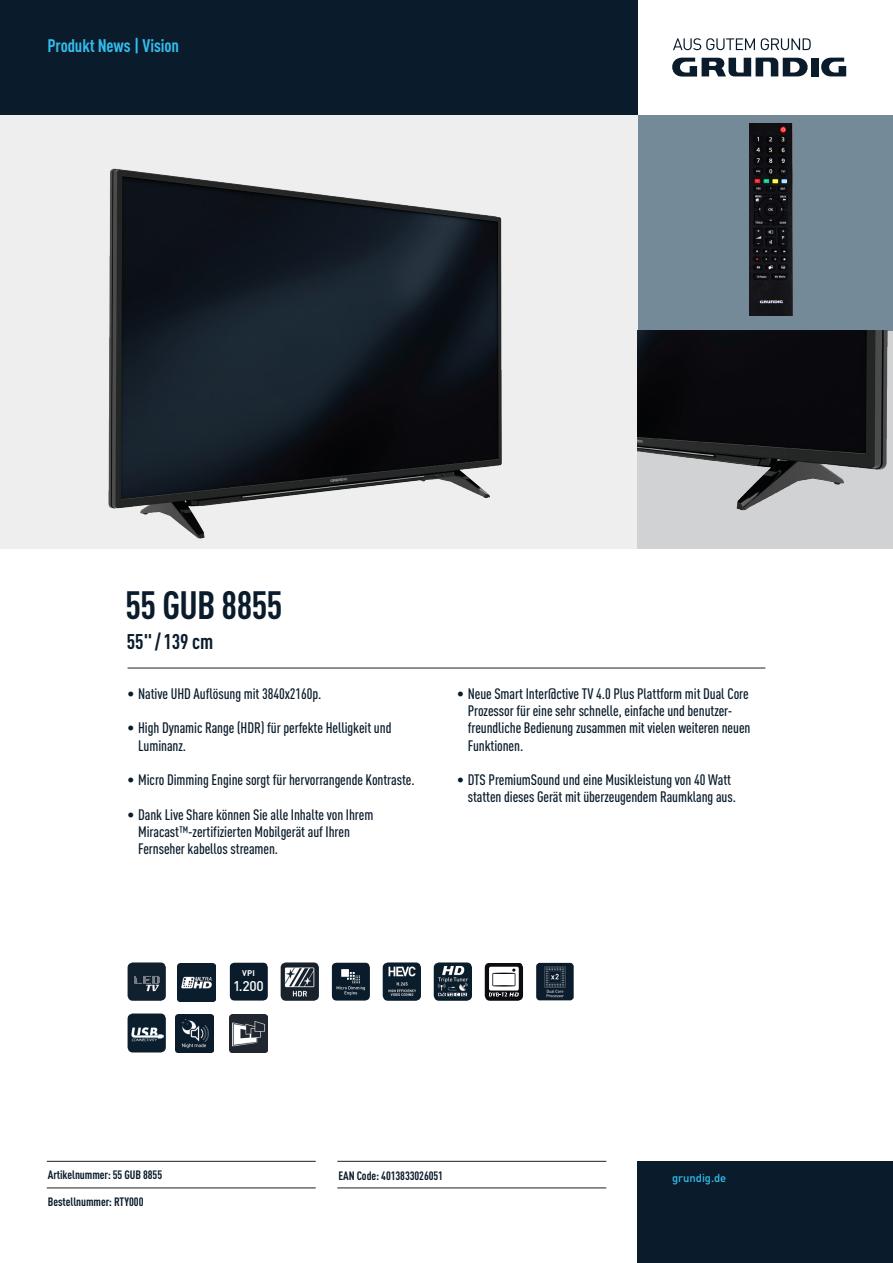
<style>
.page{position:relative;width:893px;height:1263px;background:#fff}
.page>*{position:absolute;margin:0;border:0;box-sizing:border-box;transform-origin:0 0}
._02_Product_Name_24p{font:700 condensed 39px "DIN Pro";letter-spacing:-.015em;color:#0a1c2b}
._03_Product_Subline{font:700 condensed 21px "DIN Pro";letter-spacing:-.005em;color:#0a1c2b}
._01_Title_12pt_Light{font:700 condensed 18px "DIN Pro";letter-spacing:-.01em;color:#34bced}
.t1{font:500 condensed 15px/17.2px "DIN Pro";letter-spacing:-.005em;color:#0a1c2b}
.t2{font:500 13.95px "DIN";color:#fff}
._05_Productnumber_7{font:700 condensed 12px "DIN Pro";letter-spacing:-.005em;color:#0a1c2b}
._06_Footnote_7pt_Dar{font:11.25px "DIN Medium";letter-spacing:-.005em;color:#34bced}
.t3{font:700 8.1px "DIN";color:#fff}
</style>
<div class="page">
<div style="left:638px;top:115px;width:255px;height:217px;background:#748a98"></div>
<div style="left:0;top:0;width:638px;height:115px;background:#0a1c2b"></div>
<div style="left:811px;top:58px;width:7px;height:18px;background:#0a1c2b"></div>
<svg style="left:672px;top:58px;width:136px;height:19px"></svg>
<svg style="left:818px;top:58px;width:28px;height:19px"></svg>
<svg style="left:673px;top:38px;width:82px;height:12px"></svg>
<svg style="left:761px;top:38px;width:50px;height:12px"></svg>
<img style="left:536px;top:963px;width:38px;height:37px">
<svg style="left:485px;top:963px;width:38px;height:37px"></svg>
<img style="left:434px;top:962px;width:38px;height:39px">
<img style="left:128px;top:962px;width:38px;height:39px">
<svg style="left:230px;top:962px;width:38px;height:39px"></svg>
<img style="left:281px;top:962px;width:38px;height:39px">
<svg style="left:332px;top:962px;width:38px;height:39px"></svg>
<img style="left:383px;top:962px;width:38px;height:39px">
<img style="left:128px;top:1013px;width:38px;height:39px">
<hr style="left:128px;top:668px;width:637px;height:1px;background:#231f20">
<hr style="left:47px;top:1161px;width:269px;height:1px;background:#231f20">
<hr style="left:337px;top:1161px;width:269px;height:1px;background:#231f20">
<hr style="left:47px;top:1188px;width:269px;height:1px;background:#231f20">
<hr style="left:337px;top:1188px;width:269px;height:1px;background:#231f20">
<div style="left:638px;top:1161px;width:255px;height:102px;background:#0a1c2b"></div>
<img style="left:177px;top:963px;width:38px;height:38px">
<img style="left:749px;top:123px;width:43px;height:192px">
<img style="left:230px;top:1014px;width:38px;height:38px">
<img style="left:175px;top:1014px;width:39px;height:38px">
<img style="left:1px;top:115px;width:630px;height:434px">
<div style="left:638px;top:331px;width:255px;height:218px;background:#d1d2d4"></div>
<img style="left:638px;top:331px;width:250px;height:180px">
<p class="_01_Title_12pt_Light" style="left:47px;top:32px;width:133px">Produkt News | Vision</p>
<p class="_02_Product_Name_24p" style="left:125px;top:575px;width:159px">55 GUB 8855</p>
<p class="_03_Product_Subline" style="left:127px;top:625px;width:88px">55" / 139 cm</p>
<p class="t1" style="left:128px;top:684px;width:195px">• Native UHD Auflösung mit 3840x2160p.</p>
<p class="t1" style="left:138px;top:718px;width:255px;text-indent:-11px">• High Dynamic Range (HDR) für perfekte Helligkeit und<br>Luminanz.</p>
<p class="t1" style="left:128px;top:770px;width:289px">• Micro Dimming Engine sorgt für hervorrangende Kontraste.</p>
<p class="t1" style="left:138px;top:804px;width:237px;text-indent:-11px">• Dank Live Share können Sie alle Inhalte von Ihrem<br>Miracast™-zertifizierten Mobilgerät auf Ihren<br>Fernseher kabellos streamen.</p>
<p class="t1" style="left:468px;top:684px;width:284px;text-indent:-11px">• Neue Smart Inter@ctive TV 4.0 Plus Plattform mit Dual Core Prozessor für eine sehr schnelle, einfache und benutzer&shy;freundliche Bedienung zusammen mit vielen weiteren neuen Funktionen.</p>
<p class="t1" style="left:468px;top:770px;width:270px;text-indent:-11px">• DTS PremiumSound und eine Musikleistung von 40 Watt statten dieses Gerät mit überzeugendem Raumklang aus.</p>
<p class="t3" style="left:242px;top:968px;width:14px">VPI</p>
<p class="t2" style="left:233px;top:977px;width:32px">1.200</p>
<p class="_05_Productnumber_7" style="left:48px;top:1166px;width:116px">Artikelnummer: 55 GUB 8855</p>
<p class="_05_Productnumber_7" style="left:48px;top:1192px;width:97px">Bestellnummer: RTY000</p>
<p class="_05_Productnumber_7" style="left:338px;top:1166px;width:106px">EAN Code: 4013833026051</p>
<p class="_06_Footnote_7pt_Dar" style="left:672px;top:1171px;width:56px">grundig.de</p>
</div>
